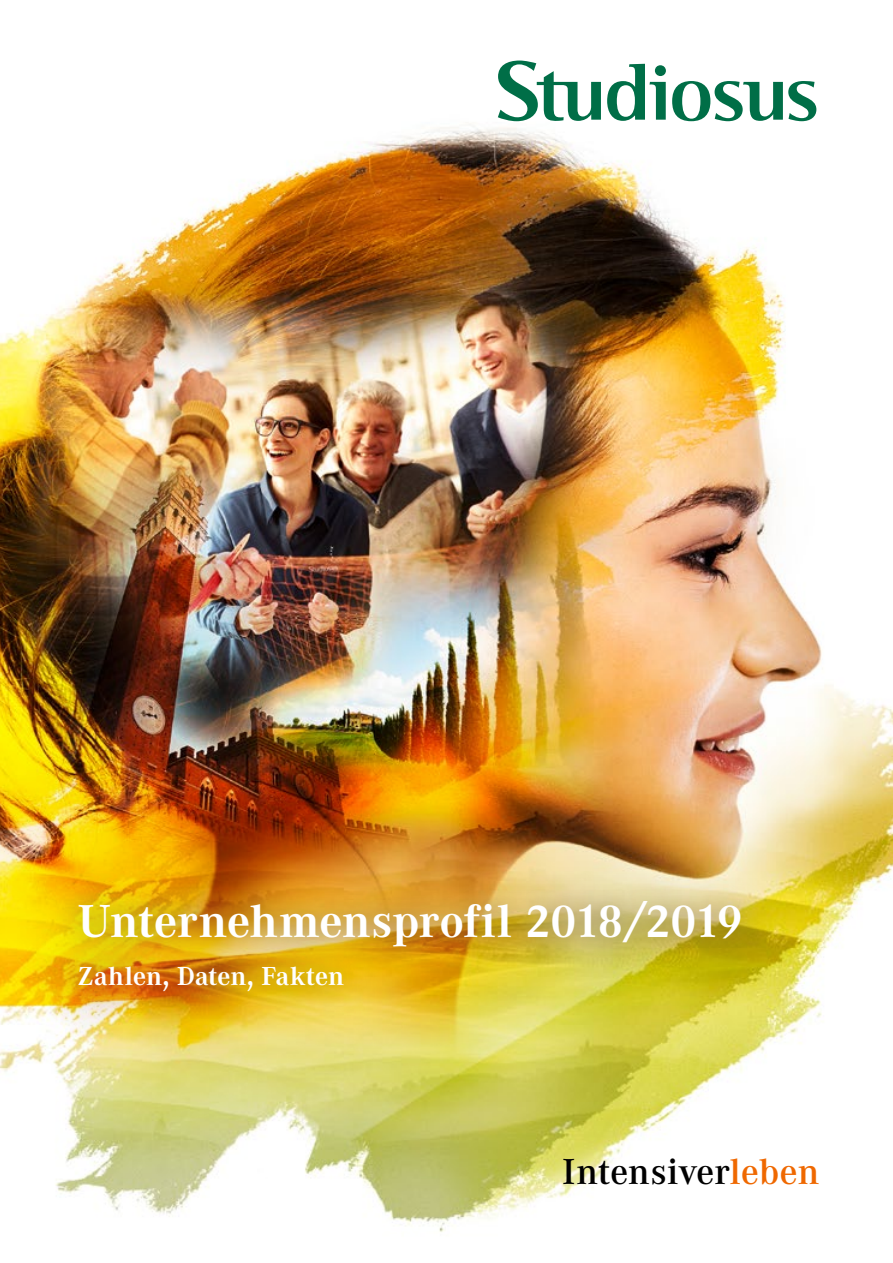
<style>
.page{position:relative;width:893px;height:1263px;background:#fff}
.page>*{position:absolute;margin:0;border:0;box-sizing:border-box;transform-origin:0 0}
.t1{font:700 48px "Corporate ASRM";letter-spacing:-.005em;color:#fff}
.t2{font:600 37.5px "Corporate A";letter-spacing:.005em;color:#000}
.t3{font:700 27px "Corporate ASRM";letter-spacing:.005em;color:#fff}
.s1{color:#ef6800}
</style>
<div class="page">
<img style="left:0;top:60px;width:893px;height:1172px">
<svg style="left:48px;top:1019px;width:409px;height:108px;background:#ddda7f"></svg>
<img style="left:76px;top:732px;width:607px;height:317px;border-radius:50%">
<img style="left:0;top:689px;width:153px;height:360px">
<img style="left:0;top:726px;width:495px;height:225px">
<svg style="left:607px;top:64px;width:59px;height:57px"></svg>
<svg style="left:498px;top:61px;width:103px;height:60px"></svg>
<svg style="left:672px;top:81px;width:144px;height:40px"></svg>
<svg style="left:49px;top:871px;width:723px;height:148px;background:#e5c145"></svg>
<div style="left:58px;top:879px;width:705px;height:132px;background:#017147;opacity:.2"></div>
<p class="t1" style="left:78px;top:895px;width:666px">Unternehmensprofil 2018/2019</p>
<p class="t3" style="left:78px;top:961px;width:268px">Zahlen, Daten, Fakten</p>
<p class="t2" style="left:562px;top:1151px;width:258px">Intensiver<span class="s1">leben</span></p>
</div>
